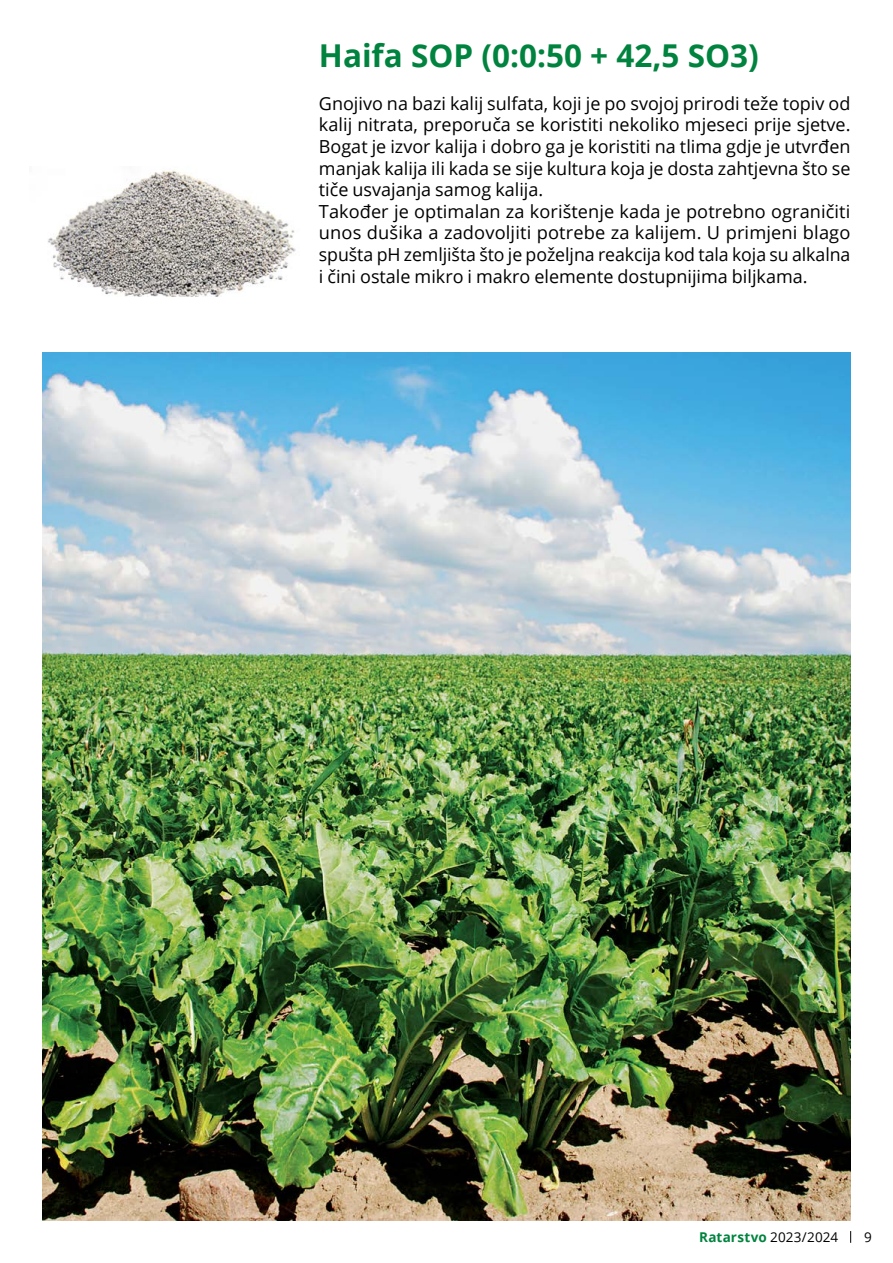
<style>
.page{position:relative;width:893px;height:1263px;background:#fff}
.page>*{position:absolute;margin:0;border:0;box-sizing:border-box;transform-origin:0 0}
.t1{font:700 31.5px "Open Sans";color:#00833e}
.t2{font:18px/21.6px "Open Sans";color:#000}
.t3{font:700 13.5px "Open Sans";letter-spacing:.02em;color:#00833e}
.t4{font:13.5px "Open Sans";color:#000}
.s1{font-weight:400;color:#000}
</style>
<div class="page">
<svg style="left:850px;top:1231px;width:1px;height:12px"></svg>
<img style="left:47px;top:170px;width:249px;height:127px">
<img style="left:42px;top:353px;width:809px;height:867px">
<h1 class="t1" style="left:319px;top:33px;width:441px">Haifa SOP (0:0:50 + 42,5 SO3)</h1>
<p class="t2" style="left:319px;top:92px;width:533px">Gnojivo na bazi kalij sulfata, koji je po svojoj prirodi teže topiv od kalij nitrata, preporuča se koristiti nekoliko mjeseci prije sjetve.<br>Bogat je izvor kalija i dobro ga je koristiti na tlima gdje je utvrđen manjak kalija ili kada se sije kultura koja je dosta zahtjevna što se tiče usvajanja samog kalija.<br>Također je optimalan za korištenje kada je potrebno ograničiti unos dušika a zadovoljiti potrebe za kalijem. U primjeni blago spušta pH zemljišta što je poželjna reakcija kod tala koja su alkalna i čini ostale mikro i makro elemente dostupnijima biljkama.</p>
<p class="t3" style="left:699px;top:1228px;width:141px">Ratarstvo <span class="s1">2023/2024</span></p>
<p class="t4" style="left:864px;top:1228px;width:9px">9</p>
</div>
